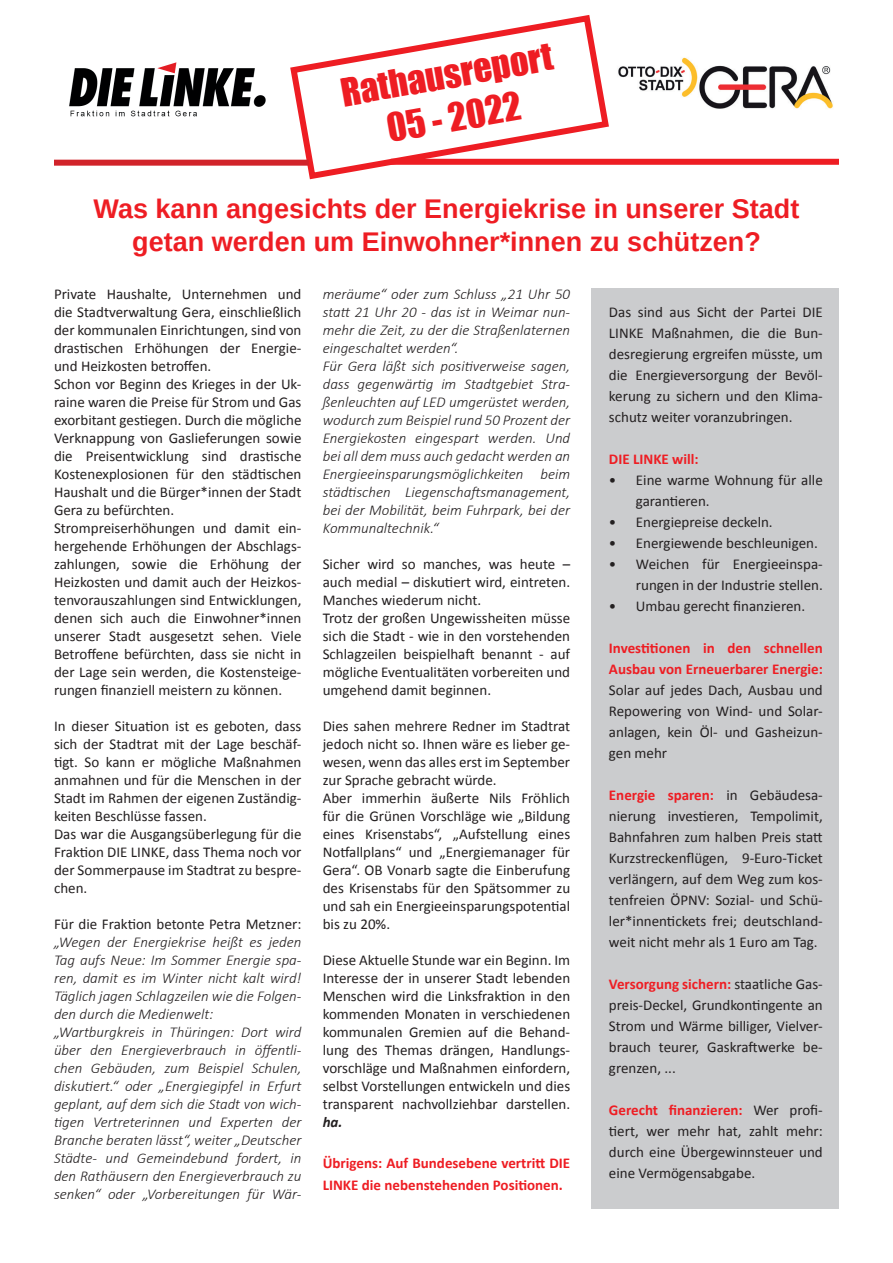
<style>
.page{position:relative;width:893px;height:1263px;background:#fff}
.page>*{position:absolute;margin:0;border:0;box-sizing:border-box;transform-origin:0 0}
.t1{font:36px/43.2px "Impact";color:#ee1d23;text-align:center}
.t2{font:700 27px/33px "Arimo";color:#ee1d23;text-align:center}
.t3{font:15px/18px "Calibri";color:#231f20;text-align:justify}
.t4{font:italic 300 15px/18px "Calibri";color:#231f20}
.t5{font:700 15px/21px "Calibri";color:#ee1d23}
.t6{font:italic 700 15px "Calibri";color:#231f20}
.s1{font-weight:700;color:#ee1d23}
</style>
<div class="page">
<div style="left:591px;top:288px;width:248px;height:921px;background:#cbccce"></div>
<svg style="left:287px;top:15px;width:325px;height:165px"></svg>
<div style="left:54px;top:160px;width:255px;height:6px;background:#d1232a"></div>
<div style="left:391px;top:159px;width:448px;height:6px;background:#ee1d23"></div>
<svg style="left:305px;top:33px;width:292px;height:133px"></svg>
<img style="left:618px;top:57px;width:215px;height:52px">
<img style="left:69px;top:62px;width:197px;height:55px">
<h1 class="t1" style="left:337px;top:71px;width:216px;rotate:-10deg">Rathausreport<br>05 - 2022</h1>
<h2 class="t2" style="left:94px;top:193px;width:707px">Was kann angesichts der Energiekrise in unserer Stadt getan werden um Einwohner*innen zu schützen?</h2>
<p class="t3" style="left:54px;top:285px;width:249px;text-align:left">Private Haushalte, Unternehmen und die Stadtverwaltung Gera, einschließlich der kommunalen Einrichtungen, sind von drastischen Erhöhungen der Energie&shy;und Heizkosten betroffen.<br>Schon vor Beginn des Krieges in der Uk&shy;raine waren die Preise für Strom und Gas exorbitant gestiegen. Durch die mögliche Verknappung von Gaslieferungen sowie die Preisentwicklung sind drastische Kostenexplosionen für den städtischen Haushalt und die Bürger*innen der Stadt Gera zu befürchten.<br>Strompreiserhöhungen und damit ein&shy;hergehende Erhöhungen der Abschlags&shy;zahlungen, sowie die Erhöhung der Heizkosten und damit auch der Heizkos&shy;tenvorauszahlungen sind Entwicklungen, denen sich auch die Einwohner*innen unserer Stadt ausgesetzt sehen. Viele Betroffene befürchten, dass sie nicht in der Lage sein werden, die Kostensteige&shy;rungen finanziell meistern zu können.</p>
<p class="t3" style="left:54px;top:717px;width:249px;text-align:left">In dieser Situation ist es geboten, dass sich der Stadtrat mit der Lage beschäf&shy;tigt. So kann er mögliche Maßnahmen anmahnen und für die Menschen in der Stadt im Rahmen der eigenen Zuständig&shy;keiten Beschlüsse fassen.<br>Das war die Ausgangsüberlegung für die Fraktion DIE LINKE, dass Thema noch vor der Sommerpause im Stadtrat zu bespre&shy;chen.</p>
<p class="t3" style="left:54px;top:915px;width:249px">Für die Fraktion betonte Petra Metzner:</p>
<p class="t4" style="left:54px;top:933px;width:249px">„Wegen der Energiekrise heißt es jeden Tag aufs Neue: Im Sommer Energie spa&shy;ren, damit es im Winter nicht kalt wird!<br>Täglich jagen Schlagzeilen wie die Folgen&shy;den durch die Medienwelt: „Wartburgkreis in Thüringen: Dort wird über den Energieverbrauch in öffentli&shy;chen Gebäuden, zum Beispiel Schulen, diskutiert.“ oder „Energiegipfel in Erfurt geplant, auf dem sich die Stadt von wich&shy;tigen Vertreterinnen und Experten der Branche beraten lässt“, weiter „Deutscher Städte- und Gemeindebund fordert, in den Rathäusern den Energieverbrauch zu senken“ oder „Vorbereitungen für Wär-</p>
<p class="t4" style="left:323px;top:285px;width:249px">meräume“ oder zum Schluss „21 Uhr 50 statt 21 Uhr 20 - das ist in Weimar nun&shy;mehr die Zeit, zu der die Straßenlaternen eingeschaltet werden“.<br>Für Gera läßt sich positiverweise sagen, dass gegenwärtig im Stadtgebiet Stra&shy;ßenleuchten auf LED umgerüstet werden, wodurch zum Beispiel rund 50 Prozent der Energiekosten eingespart werden. Und bei all dem muss auch gedacht werden an Energieeinsparungsmöglichkeiten beim städtischen Liegenschaftsmanagement, bei der Mobilität, beim Fuhrpark, bei der Kommunaltechnik.“</p>
<p class="t3" style="left:323px;top:555px;width:249px;text-align:left">Sicher wird so manches, was heute – auch medial – diskutiert wird, eintreten.<br>Manches wiederum nicht.<br>Trotz der großen Ungewissheiten müsse sich die Stadt - wie in den vorstehenden Schlagzeilen beispielhaft benannt - auf mögliche Eventualitäten vorbereiten und umgehend damit beginnen.</p>
<p class="t3" style="left:323px;top:717px;width:249px;text-align:left">Dies sahen mehrere Redner im Stadtrat jedoch nicht so. Ihnen wäre es lieber ge&shy;wesen, wenn das alles erst im September zur Sprache gebracht würde.<br>Aber immerhin äußerte Nils Fröhlich für die Grünen Vorschläge wie „Bildung eines Krisenstabs“, „Aufstellung eines Notfallplans“ und „Energiemanager für Gera“. OB Vonarb sagte die Einberufung des Krisenstabs für den Spätsommer zu und sah ein Energieeinsparungspotential bis zu 20%.</p>
<p class="t3" style="left:323px;top:951px;width:249px">Diese Aktuelle Stunde war ein Beginn. Im Interesse der in unserer Stadt lebenden Menschen wird die Linksfraktion in den kommenden Monaten in verschiedenen kommunalen Gremien auf die Behand&shy;lung des Themas drängen, Handlungs&shy;vorschläge und Maßnahmen einfordern, selbst Vorstellungen entwickeln und dies transparent nachvollziehbar darstellen.</p>
<p class="t6" style="left:323px;top:1112px;width:21px">ha.</p>
<p class="t5" style="left:323px;top:1151px;width:249px;line-height:22.5px">Übrigens: Auf Bundesebene vertritt DIE<br>LINKE die nebenstehenden Positionen.</p>
<p class="t3" style="left:609px;top:301px;width:215px;line-height:21px">Das sind aus Sicht der Partei DIE LINKE Maßnahmen, die die Bun&shy;desregierung ergreifen müsste, um die Energieversorgung der Bevöl&shy;kerung zu sichern und den Klima&shy;schutz weiter voranzubringen.</p>
<p class="t5" style="left:609px;top:448px;width:91px">DIE LINKE will:</p>
<p class="t3" style="left:636px;top:469px;width:188px;line-height:21px;text-indent:-27px">• Eine warme Wohnung für alle garantieren.</p>
<p class="t3" style="left:609px;top:513px;width:165px">• Energiepreise deckeln.</p>
<p class="t3" style="left:609px;top:534px;width:210px">• Energiewende beschleunigen.</p>
<p class="t3" style="left:609px;top:553px;width:215px;line-height:21px;text-align:right">• Weichen für Energieeinspa&shy;rungen in der Industrie stellen.</p>
<p class="t3" style="left:609px;top:597px;width:198px">• Umbau gerecht finanzieren.</p>
<p class="t5" style="left:609px;top:637px;width:215px">Investitionen in den schnellen<br>Ausbau von Erneuerbarer Energie:</p>
<p class="t3" style="left:609px;top:679px;width:215px;line-height:21px">Solar auf jedes Dach, Ausbau und Repowering von Wind- und Solar&shy;anlagen, kein Öl- und Gasheizun&shy;gen mehr</p>
<p class="t3" style="left:609px;top:784px;width:215px;line-height:21px"><span class="s1">Energie sparen:</span> in Gebäudesa&shy;nierung investieren, Tempolimit, Bahnfahren zum halben Preis statt Kurzstreckenflügen, 9-Euro-Ticket verlängern, auf dem Weg zum kos&shy;tenfreien ÖPNV: Sozial- und Schü&shy;ler*innentickets frei; deutschland&shy;weit nicht mehr als 1 Euro am Tag.</p>
<p class="t3" style="left:609px;top:973px;width:215px;line-height:21px"><span class="s1">Versorgung sichern:</span> staatliche Gas&shy;preis-Deckel, Grundkontingente an Strom und Wärme billiger, Vielver&shy;brauch teurer, Gaskraftwerke be&shy;grenzen, ...</p>
<p class="t3" style="left:609px;top:1099px;width:215px;line-height:21px"><span class="s1">Gerecht finanzieren:</span> Wer profi&shy;tiert, wer mehr hat, zahlt mehr: durch eine Übergewinnsteuer und eine Vermögensabgabe.</p>
</div>
